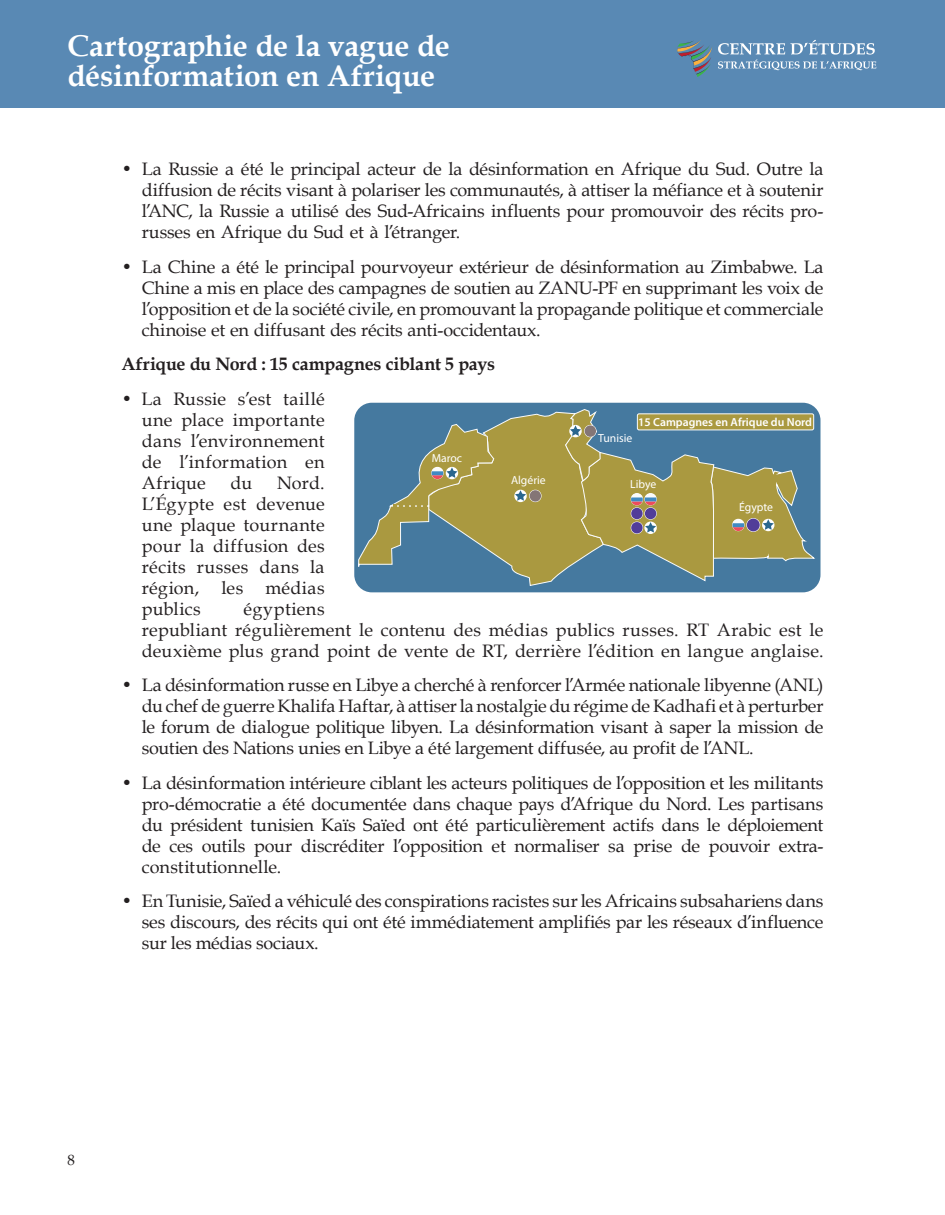
<style>
.page{position:relative;width:945px;height:1215px;background:#fff}
.page>*{position:absolute;margin:0;border:0;box-sizing:border-box;transform-origin:0 0}
.t1{font:700 30px/30px "Book Antiqua";letter-spacing:-.005em;color:#fff}
.t2{font:18px/21px "Book Antiqua";color:#231f20;text-align:justify}
.t3{font:700 18px "Book Antiqua";letter-spacing:-.015em;color:#231f20}
.t4{font:15px "Book Antiqua";color:#231f20}
.t5{font:11.7px "Myriad Pro";color:#fff}
.t6{font:600 11.7px "Myriad Pro";color:#fff}
</style>
<div class="page">
<div style="left:0;top:0;width:945px;height:108px;background:#5989b4"></div>
<svg style="left:677px;top:39px;width:199px;height:38px"></svg>
<svg style="left:354px;top:403px;width:467px;height:189px;background:#4e80a4"></svg>
<svg style="left:358px;top:409px;width:457px;height:177px;background:#808d6f"></svg>
<h1 class="t1" style="left:68px;top:31px;width:384px">Cartographie de la vague de désinformation en Afrique</h1>
<p class="t2" style="left:142px;top:158px;width:683px;text-indent:-20px">• La Russie a été le principal acteur de la désinformation en Afrique du Sud. Outre la diffusion de récits visant à polariser les communautés, à attiser la méfiance et à soutenir l’ANC, la Russie a utilisé des Sud-Africains influents pour promouvoir des récits pro&shy;russes en Afrique du Sud et à l’étranger.</p>
<p class="t2" style="left:142px;top:256px;width:683px;text-indent:-20px">• La Chine a été le principal pourvoyeur extérieur de désinformation au Zimbabwe. La Chine a mis en place des campagnes de soutien au ZANU-PF en supprimant les voix de l’opposition et de la société civile, en promouvant la propagande politique et commerciale chinoise et en diffusant des récits anti-occidentaux.</p>
<p class="t3" style="left:122px;top:352px;width:375px">Afrique du Nord : 15 campagnes ciblant 5 pays</p>
<p class="t2" style="left:142px;top:388px;width:184px;text-indent:-20px">• La Russie s’est taillé une place importante dans l’environnement de l’information en Afrique</p>
<p class="t6" style="left:638px;top:415px;width:175px">15 Campagnes en Afrique du Nord</p>
<p class="t5" style="left:598px;top:431px;width:36px">Tunisie</p>
<p class="t5" style="left:432px;top:450px;width:32px">Maroc</p>
<p class="t2" style="left:142px;top:472px;width:184px;text-indent:135px">Nord.<br>L’Égypte est devenue une plaque tournante pour la diffusion des récits russes dans la région, les médias publics</p>
<p class="t2" style="left:231px;top:472px;width:23px">du</p>
<p class="t5" style="left:511px;top:473px;width:36px">Algérie</p>
<p class="t5" style="left:630px;top:477px;width:28px">Libye</p>
<p class="t5" style="left:739px;top:500px;width:36px">Égypte</p>
<p class="t2" style="left:142px;top:598px;width:683px;text-align:left;text-indent:102px">égyptiens<br>republiant régulièrement le contenu des médias publics russes. RT Arabic est le deuxième plus grand point de vente de RT, derrière l’édition en langue anglaise.</p>
<p class="t2" style="left:142px;top:674px;width:683px;text-indent:-20px">• La désinformation russe en Libye a cherché à renforcer l’Armée nationale libyenne (ANL) du chef de guerre Khalifa Haftar, à attiser la nostalgie du régime de Kadhafi et à perturber le forum de dialogue politique libyen. La désinformation visant à saper la mission de soutien des Nations unies en Libye a été largement diffusée, au profit de l’ANL.</p>
<p class="t2" style="left:142px;top:772px;width:683px;text-indent:-20px">• La désinformation intérieure ciblant les acteurs politiques de l’opposition et les militants pro-démocratie a été documentée dans chaque pays d’Afrique du Nord. Les partisans du président tunisien Kaïs Saïed ont été particulièrement actifs dans le déploiement de ces outils pour discréditer l’opposition et normaliser sa prise de pouvoir extra&shy;constitutionnelle.</p>
<p class="t2" style="left:142px;top:890px;width:683px;text-indent:-20px">• En Tunisie, Saïed a véhiculé des conspirations racistes sur les Africains subsahariens dans ses discours, des récits qui ont été immédiatement amplifiés par les réseaux d’influence sur les médias sociaux.</p>
<p class="t4" style="left:68px;top:1149px;width:9px">8</p>
</div>
